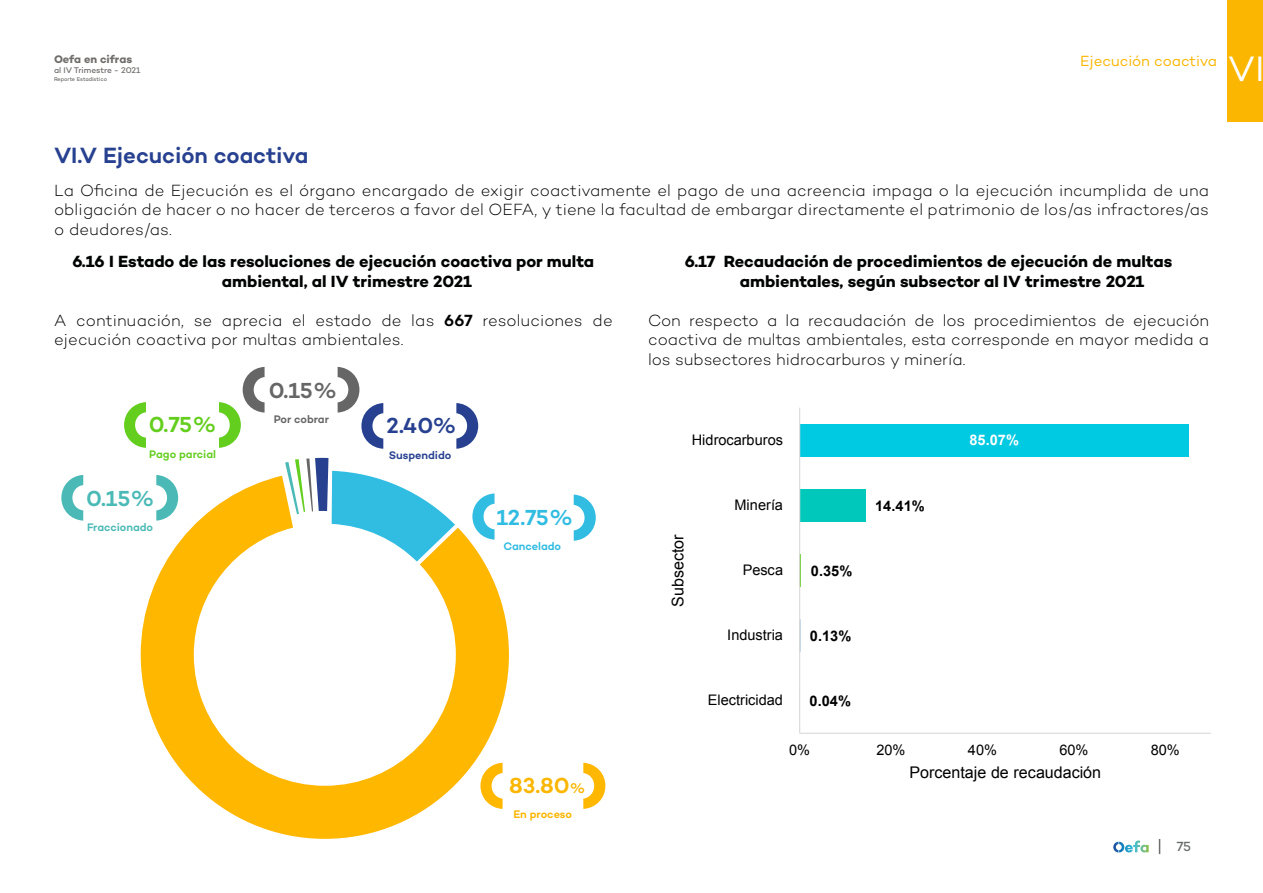
<style>
.page{position:relative;width:1263px;height:893px;background:#fff}
.page>*{position:absolute;margin:0;border:0;box-sizing:border-box;transform-origin:0 0}
.t1{font:36px "Campton";color:#fff}
.t2{font:600 22.5px "Campton";letter-spacing:-.005em;color:#274190}
.t3{font:600 22.2px "Campton";color:#fab600}
.t4{font:600 22.2px "Campton";color:#31bce1}
.t5{font:600 22.2px "Campton";color:#274190}
.t6{font:600 22.2px "Campton";color:#666}
.t7{font:600 22.2px "Campton";color:#64ce1f}
.t8{font:600 22.2px "Campton";color:#4bbab6}
.t9{font:300 16.5px/19.8px "Campton";color:#000;text-align:justify}
.t10{font:700 16.5px/19.8px "Campton";letter-spacing:-.005em;color:#010202}
.t11{font:16.05px "Arial";color:#000}
.t12{font:15px "Campton";letter-spacing:-.005em;color:#fab600}
.t13{font:14.55px "Arial";color:#000}
.t14{font:700 14.55px "Arial";letter-spacing:.005em;color:#000}
.t15{font:700 14.55px "Arial";color:#fff}
.t16{font:500 13.5px "Campton";color:#686b6b}
.t17{font:700 11.25px "Campton";letter-spacing:-.005em;color:#706d6b}
.t18{font:600 11.1px "Campton";letter-spacing:-.005em;color:#64ce1f}
.t19{font:600 11.1px "Campton";letter-spacing:-.01em;color:#4bbab6}
.t20{font:600 11.1px "Campton";letter-spacing:-.005em;color:#274190}
.t21{font:600 11.1px "Campton";letter-spacing:-.005em;color:#fab600}
.t22{font:600 11.1px "Campton";letter-spacing:-.005em;color:#31bce1}
.t23{font:600 11.1px "Campton";letter-spacing:-.01em;color:#666}
.t24{font:500 8.4px "Campton";letter-spacing:-.005em;color:#706d6b}
.t25{font:500 5.55px "Campton";color:#706d6b}
.s1{font-weight:600}
.s2{font-size:14.4px}
</style>
<div class="page">
<div style="left:1227px;top:0;width:36px;height:121px;background:#fab600"></div>
<svg style="left:1113px;top:840px;width:36px;height:12px"></svg>
<svg style="left:1159px;top:839px;width:1px;height:15px"></svg>
<hr style="left:0;top:0;width:1px;height:121px;background:#fab600">
<hr style="left:800px;top:554px;width:1px;height:33px;background:#64ce1f">
<div style="left:800px;top:489px;width:65px;height:33px;background:#00c9bb"></div>
<div style="left:800px;top:424px;width:388px;height:32px;background:#00c9e2"></div>
<hr style="left:800px;top:619px;width:1px;height:33px;background:#1773c8">
<hr style="left:800px;top:684px;width:1px;height:33px;background:#1773c8">
<hr style="left:800px;top:733px;width:411px;height:1px;background:#dadada">
<hr style="left:799px;top:408px;width:1px;height:325px;background:#dadada">
<svg style="left:583px;top:763px;width:22px;height:46px"></svg>
<svg style="left:574px;top:495px;width:22px;height:46px"></svg>
<svg style="left:456px;top:403px;width:22px;height:46px"></svg>
<svg style="left:338px;top:367px;width:45px;height:82px"></svg>
<svg style="left:124px;top:402px;width:22px;height:46px"></svg>
<svg style="left:219px;top:367px;width:46px;height:81px"></svg>
<svg style="left:61px;top:475px;width:22px;height:46px"></svg>
<svg style="left:141px;top:476px;width:368px;height:363px"></svg>
<svg style="left:285px;top:458px;width:170px;height:103px"></svg>
<p class="t17" style="left:54px;top:52px;width:80px">Oefa en cifras</p>
<p class="t24" style="left:54px;top:65px;width:88px">al IV Trimestre - 2021</p>
<p class="t25" style="left:54px;top:76px;width:55px">Reporte Estadístico</p>
<h2 class="t2" style="left:54px;top:141px;width:256px">VI.V Ejecución coactiva</h2>
<p class="t12" style="left:1080px;top:52px;width:138px">Ejecución coactiva</p>
<h1 class="t1" style="left:1228px;top:46px;width:38px">VI</h1>
<p class="t9" style="left:54px;top:180px;width:1156px">La Oficina de Ejecución es el órgano encargado de exigir coactivamente el pago de una acreencia impaga o la ejecución incumplida de una obligación de hacer o no hacer de terceros a favor del OEFA, y tiene la facultad de embargar directamente el patrimonio de los/as infractores/as o deudores/as.</p>
<p class="t10" style="left:222px;top:251px;width:374px;text-indent:-149px">6.16 I Estado de las resoluciones de ejecución coactiva por multa ambiental, al IV trimestre 2021</p>
<p class="t10" style="left:740px;top:251px;width:434px;text-indent:-55px">6.17 Recaudación de procedimientos de ejecución de multas ambientales, según subsector al IV trimestre 2021</p>
<p class="t9" style="left:54px;top:310px;width:560px">A continuación, se aprecia el estado de las <span class="s1">667</span> resoluciones de ejecución coactiva por multas ambientales.</p>
<p class="t9" style="left:648px;top:310px;width:562px">Con respecto a la recaudación de los procedimientos de ejecución coactiva de multas ambientales, esta corresponde en mayor medida a los subsectores hidrocarburos y minería.</p>
<h3 class="t7" style="left:149px;top:410px;width:69px">0.75%</h3>
<p class="t18" style="left:149px;top:447px;width:68px">Pago parcial</p>
<h3 class="t8" style="left:86px;top:484px;width:70px">0.15%</h3>
<p class="t19" style="left:87px;top:520px;width:67px">Fraccionado</p>
<h3 class="t6" style="left:269px;top:376px;width:70px">0.15%</h3>
<p class="t23" style="left:274px;top:412px;width:57px">Por cobrar</p>
<h3 class="t5" style="left:387px;top:411px;width:72px">2.40%</h3>
<p class="t20" style="left:389px;top:448px;width:64px">Suspendido</p>
<h3 class="t4" style="left:496px;top:503px;width:78px">12.75%</h3>
<p class="t22" style="left:503px;top:539px;width:59px">Cancelado</p>
<h3 class="t3" style="left:509px;top:771px;width:78px">83.80<span class="s2">%</span></h3>
<p class="t21" style="left:513px;top:807px;width:60px">En proceso</p>
<p class="t13" style="left:692px;top:430px;width:93px">Hidrocarburos</p>
<p class="t11" style="left:667px;top:607px;width:74px;rotate:-90deg">Subsector</p>
<p class="t13" style="left:735px;top:495px;width:50px">Minería</p>
<p class="t13" style="left:743px;top:560px;width:42px">Pesca</p>
<p class="t13" style="left:727px;top:626px;width:57px">Industria</p>
<p class="t14" style="left:811px;top:561px;width:43px">0.35%</p>
<p class="t14" style="left:810px;top:626px;width:43px">0.13%</p>
<p class="t14" style="left:875px;top:496px;width:51px">14.41%</p>
<p class="t15" style="left:969px;top:431px;width:51px">85.07%</p>
<p class="t13" style="left:708px;top:691px;width:77px">Electricidad</p>
<p class="t14" style="left:809px;top:691px;width:43px">0.04%</p>
<p class="t13" style="left:789px;top:741px;width:23px">0%</p>
<p class="t13" style="left:876px;top:741px;width:31px">20%</p>
<p class="t13" style="left:968px;top:741px;width:31px">40%</p>
<p class="t13" style="left:1059px;top:741px;width:31px">60%</p>
<p class="t13" style="left:1151px;top:741px;width:31px">80%</p>
<p class="t11" style="left:909px;top:762px;width:193px">Porcentaje de recaudación</p>
<p class="t16" style="left:1177px;top:838px;width:16px">75</p>
</div>
